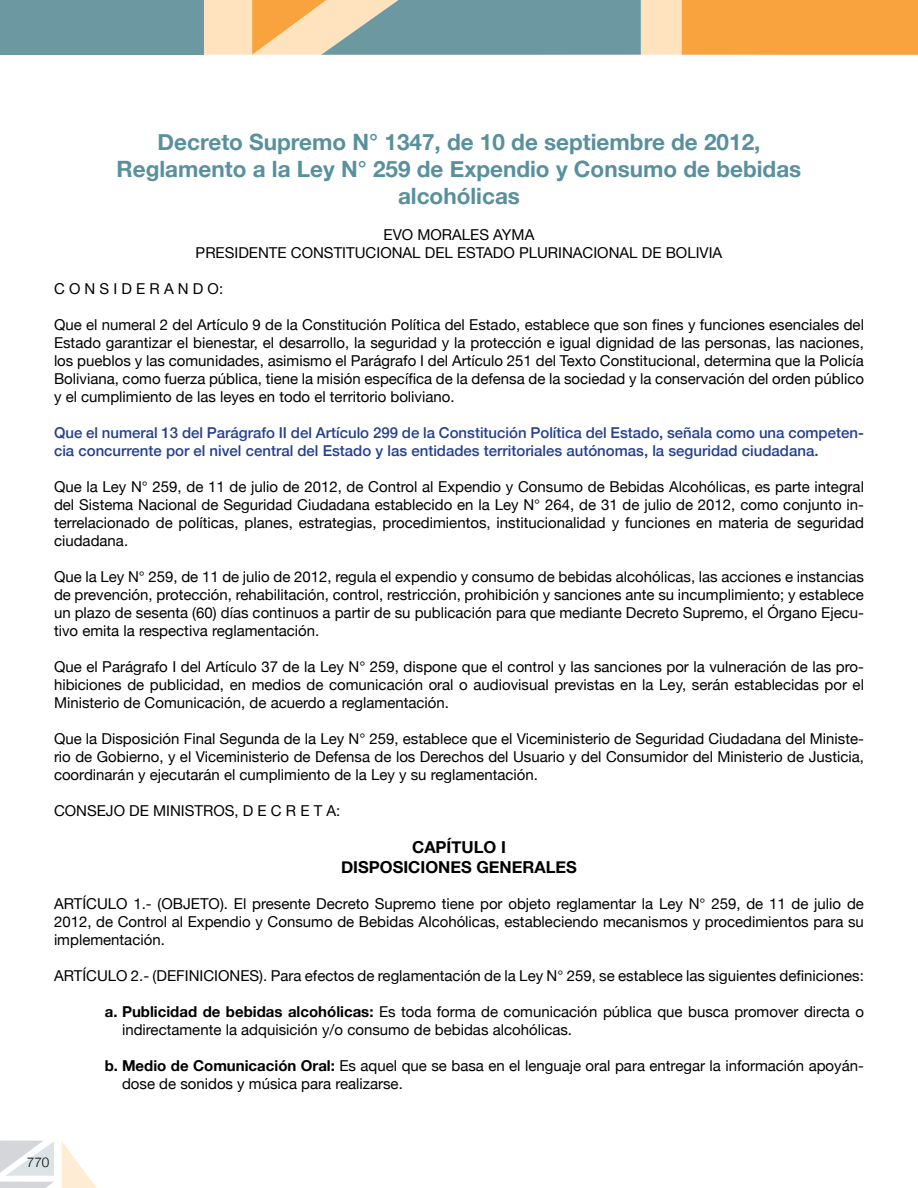
<style>
.page{position:relative;width:918px;height:1188px;background:#fff}
.page>*{position:absolute;margin:0;border:0;box-sizing:border-box;transform-origin:0 0}
.t1{font:700 22.5px/27px "Helvetica Neue";color:#58909e;text-align:center}
.t2{font:700 16.5px/19.8px "Helvetica Neue";color:#000;text-align:center}
.t3{font:15px/18px "Helvetica Neue";color:#000;text-align:justify}
.t4{font:500 15px/18px "Helvetica Neue";color:#25408f}
.t5{font:300 13.5px "Helvetica Neue";color:#000}
.s1{font-weight:700}
</style>
<div class="page">
<div style="left:204px;top:0;width:478px;height:55px;background:#ffe3bf"></div>
<hr style="left:0;top:55px;width:204px;height:1px;background:#6899a7">
<div style="left:0;top:0;width:204px;height:55px;background:#6c98a1"></div>
<div style="left:682px;top:0;width:236px;height:55px;background:#f9a33f"></div>
<svg style="left:252px;top:0;width:389px;height:55px"></svg>
<svg style="left:0;top:1182px;width:53px;height:6px"></svg>
<svg style="left:61px;top:1141px;width:36px;height:47px"></svg>
<svg style="left:0;top:1141px;width:54px;height:35px"></svg>
<h1 class="t1" style="left:117px;top:129px;width:686px">Decreto Supremo N° 1347, de 10 de septiembre de 2012,<br>Reglamento a la Ley N° 259 de Expendio y Consumo de bebidas alcohólicas</h1>
<p class="t3" style="left:196px;top:226px;width:528px;text-align:center">EVO MORALES AYMA<br>PRESIDENTE CONSTITUCIONAL DEL ESTADO PLURINACIONAL DE BOLIVIA</p>
<p class="t3" style="left:54px;top:280px;width:171px">C O N S I D E R A N D O:</p>
<p class="t3" style="left:54px;top:316px;width:812px">Que el numeral 2 del Artículo 9 de la Constitución Política del Estado, establece que son fines y funciones esenciales del Estado garantizar el bienestar, el desarrollo, la seguridad y la protección e igual dignidad de las personas, las naciones, los pueblos y las comunidades, asimismo el Parágrafo I del Artículo 251 del Texto Constitucional, determina que la Policía Boliviana, como fuerza pública, tiene la misión específica de la defensa de la sociedad y la conservación del orden público y el cumplimiento de las leyes en todo el territorio boliviano.</p>
<p class="t4" style="left:54px;top:423px;width:811px">Que el numeral 13 del Parágrafo II del Artículo 299 de la Constitución Política del Estado, señala como una competen&shy;cia concurrente por el nivel central del Estado y las entidades territoriales autónomas, la seguridad ciudadana.</p>
<p class="t3" style="left:54px;top:478px;width:812px">Que la Ley N° 259, de 11 de julio de 2012, de Control al Expendio y Consumo de Bebidas Alcohólicas, es parte integral del Sistema Nacional de Seguridad Ciudadana establecido en la Ley N° 264, de 31 de julio de 2012, como conjunto in&shy;terrelacionado de políticas, planes, estrategias, procedimientos, institucionalidad y funciones en materia de seguridad ciudadana.</p>
<p class="t3" style="left:54px;top:568px;width:812px">Que la Ley N° 259, de 11 de julio de 2012, regula el expendio y consumo de bebidas alcohólicas, las acciones e instancias de prevención, protección, rehabilitación, control, restricción, prohibición y sanciones ante su incumplimiento; y establece un plazo de sesenta (60) días continuos a partir de su publicación para que mediante Decreto Supremo, el Órgano Ejecu&shy;tivo emita la respectiva reglamentación.</p>
<p class="t3" style="left:54px;top:658px;width:811px">Que el Parágrafo I del Artículo 37 de la Ley N° 259, dispone que el control y las sanciones por la vulneración de las pro&shy;hibiciones de publicidad, en medios de comunicación oral o audiovisual previstas en la Ley, serán establecidas por el Ministerio de Comunicación, de acuerdo a reglamentación.</p>
<p class="t3" style="left:54px;top:730px;width:812px">Que la Disposición Final Segunda de la Ley N° 259, establece que el Viceministerio de Seguridad Ciudadana del Ministe&shy;rio de Gobierno, y el Viceministerio de Defensa de los Derechos del Usuario y del Consumidor del Ministerio de Justicia, coordinarán y ejecutarán el cumplimiento de la Ley y su reglamentación.</p>
<p class="t3" style="left:54px;top:802px;width:288px">CONSEJO DE MINISTROS, D E C R E T A:</p>
<p class="t2" style="left:341px;top:838px;width:237px">CAPÍTULO I<br>DISPOSICIONES GENERALES</p>
<p class="t3" style="left:54px;top:896px;width:811px">ARTÍCULO 1.- (OBJETO). El presente Decreto Supremo tiene por objeto reglamentar la Ley N° 259, de 11 de julio de 2012, de Control al Expendio y Consumo de Bebidas Alcohólicas, estableciendo mecanismos y procedimientos para su implementación.</p>
<p class="t3" style="left:54px;top:968px;width:812px">ARTÍCULO 2.- (DEFINICIONES). Para efectos de reglamentación de la Ley N° 259, se establece las siguientes definiciones:</p>
<p class="t3" style="left:122px;top:1004px;width:743px;text-indent:-17px"><span class="s1">a. Publicidad de bebidas alcohólicas:</span> Es toda forma de comunicación pública que busca promover directa o indirectamente la adquisición y/o consumo de bebidas alcohólicas.</p>
<p class="t3" style="left:122px;top:1058px;width:743px;text-indent:-17px"><span class="s1">b. Medio de Comunicación Oral:</span> Es aquel que se basa en el lenguaje oral para entregar la información apoyán&shy;dose de sonidos y música para realizarse.</p>
<p class="t5" style="left:27px;top:1151px;width:24px">770</p>
</div>
